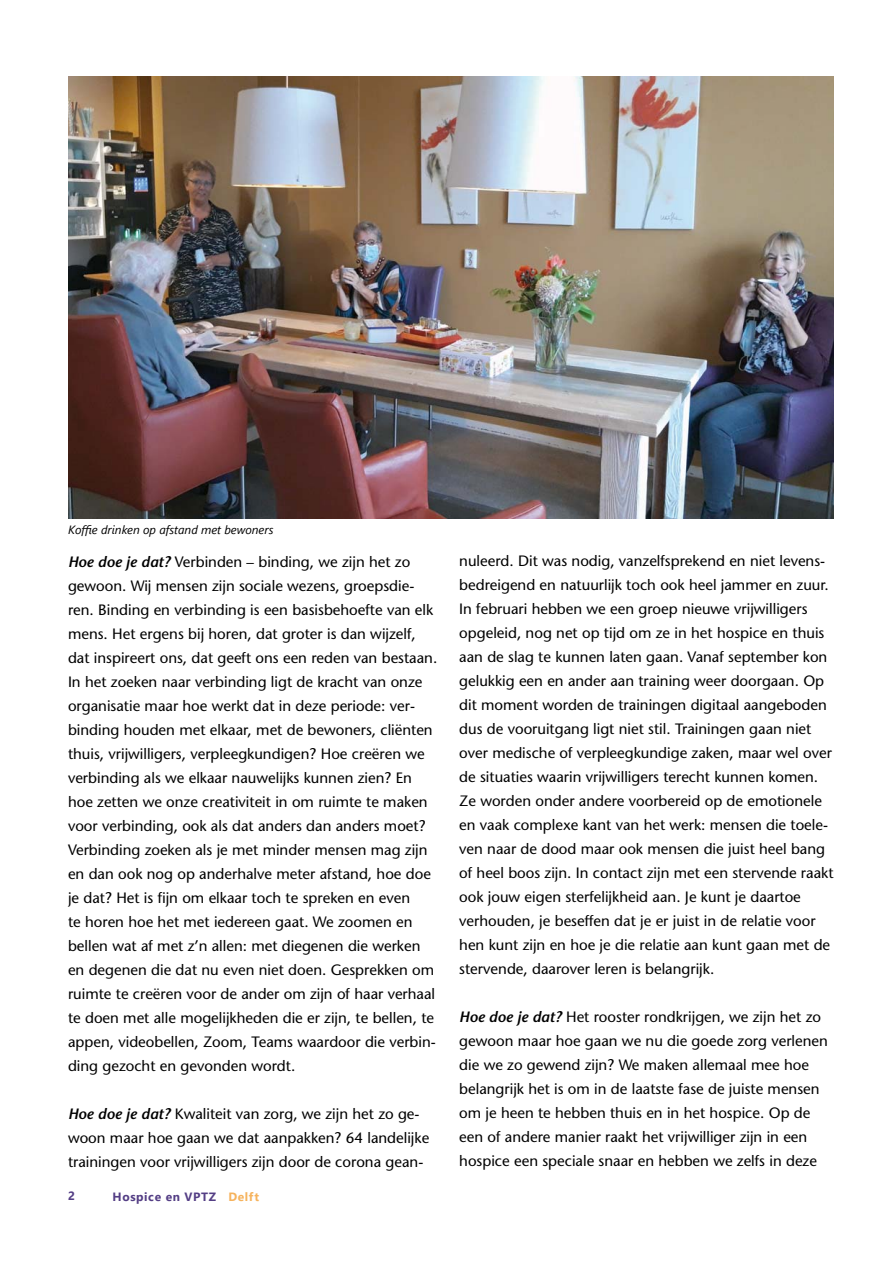
<style>
.page{position:relative;width:893px;height:1263px;background:#fff}
.page>*{position:absolute;margin:0;border:0;box-sizing:border-box;transform-origin:0 0}
.t1{font:15px/24px "Stone Sans";color:#000}
.t2{font:italic 12px "Segoe UI";color:#000}
.t3{font:700 12px "Segoe UI";letter-spacing:.05em;color:#543e85}
.s1{font-weight:600;font-style:italic}
.s2{color:#f6b35d}
</style>
<div class="page">
<img style="left:68px;top:77px;width:765px;height:442px">
<p class="t2" style="left:68px;top:521px;width:207px">Koffie drinken op afstand met bewoners</p>
<p class="t1" style="left:68px;top:551px;width:371px"><span class="s1">Hoe doe je dat?</span> Verbinden – binding, we zijn het zo gewoon. Wij mensen zijn sociale wezens, groepsdie&shy;ren. Binding en verbinding is een basisbehoefte van elk mens. Het ergens bij horen, dat groter is dan wijzelf, dat inspireert ons, dat geeft ons een reden van bestaan.<br>In het zoeken naar verbinding ligt de kracht van onze organisatie maar hoe werkt dat in deze periode: ver&shy;binding houden met elkaar, met de bewoners, cliënten thuis, vrijwilligers, verpleegkundigen? Hoe creëren we verbinding als we elkaar nauwelijks kunnen zien? En hoe zetten we onze creativiteit in om ruimte te maken voor verbinding, ook als dat anders dan anders moet?<br>Verbinding zoeken als je met minder mensen mag zijn en dan ook nog op anderhalve meter afstand, hoe doe je dat? Het is fijn om elkaar toch te spreken en even<br>te horen hoe het met iedereen gaat. We zoomen en bellen wat af met z’n allen: met diegenen die werken en degenen die dat nu even niet doen. Gesprekken om ruimte te creëren voor de ander om zijn of haar verhaal te doen met alle mogelijkheden die er zijn, te bellen, te appen, videobellen, Zoom, Teams waardoor die verbin&shy;ding gezocht en gevonden wordt.</p>
<p class="t1" style="left:68px;top:1103px;width:363px"><span class="s1">Hoe doe je dat?</span> Kwaliteit van zorg, we zijn het zo ge&shy;woon maar hoe gaan we dat aanpakken? 64 landelijke trainingen voor vrijwilligers zijn door de corona gean-</p>
<p class="t3" style="left:68px;top:1187px;width:8px">2</p>
<p class="t3" style="left:113px;top:1188px;width:148px">Hospice en VPTZ <span class="s2">Delft</span></p>
<p class="t1" style="left:459px;top:551px;width:376px">nuleerd. Dit was nodig, vanzelfsprekend en niet levens&shy;bedreigend en natuurlijk toch ook heel jammer en zuur.<br>In februari hebben we een groep nieuwe vrijwilligers opgeleid, nog net op tijd om ze in het hospice en thuis aan de slag te kunnen laten gaan. Vanaf september kon gelukkig een en ander aan training weer doorgaan. Op dit moment worden de trainingen digitaal aangeboden dus de vooruitgang ligt niet stil. Trainingen gaan niet over medische of verpleegkundige zaken, maar wel over de situaties waarin vrijwilligers terecht kunnen komen.<br>Ze worden onder andere voorbereid op de emotionele en vaak complexe kant van het werk: mensen die toele&shy;ven naar de dood maar ook mensen die juist heel bang of heel boos zijn. In contact zijn met een stervende raakt ook jouw eigen sterfelijkheid aan. Je kunt je daartoe verhouden, je beseffen dat je er juist in de relatie voor hen kunt zijn en hoe je die relatie aan kunt gaan met de stervende, daarover leren is belangrijk.</p>
<p class="t1" style="left:459px;top:1007px;width:370px"><span class="s1">Hoe doe je dat?</span> Het rooster rondkrijgen, we zijn het zo gewoon maar hoe gaan we nu die goede zorg verlenen die we zo gewend zijn? We maken allemaal mee hoe belangrijk het is om in de laatste fase de juiste mensen om je heen te hebben thuis en in het hospice. Op de een of andere manier raakt het vrijwilliger zijn in een hospice een speciale snaar en hebben we zelfs in deze</p>
</div>
